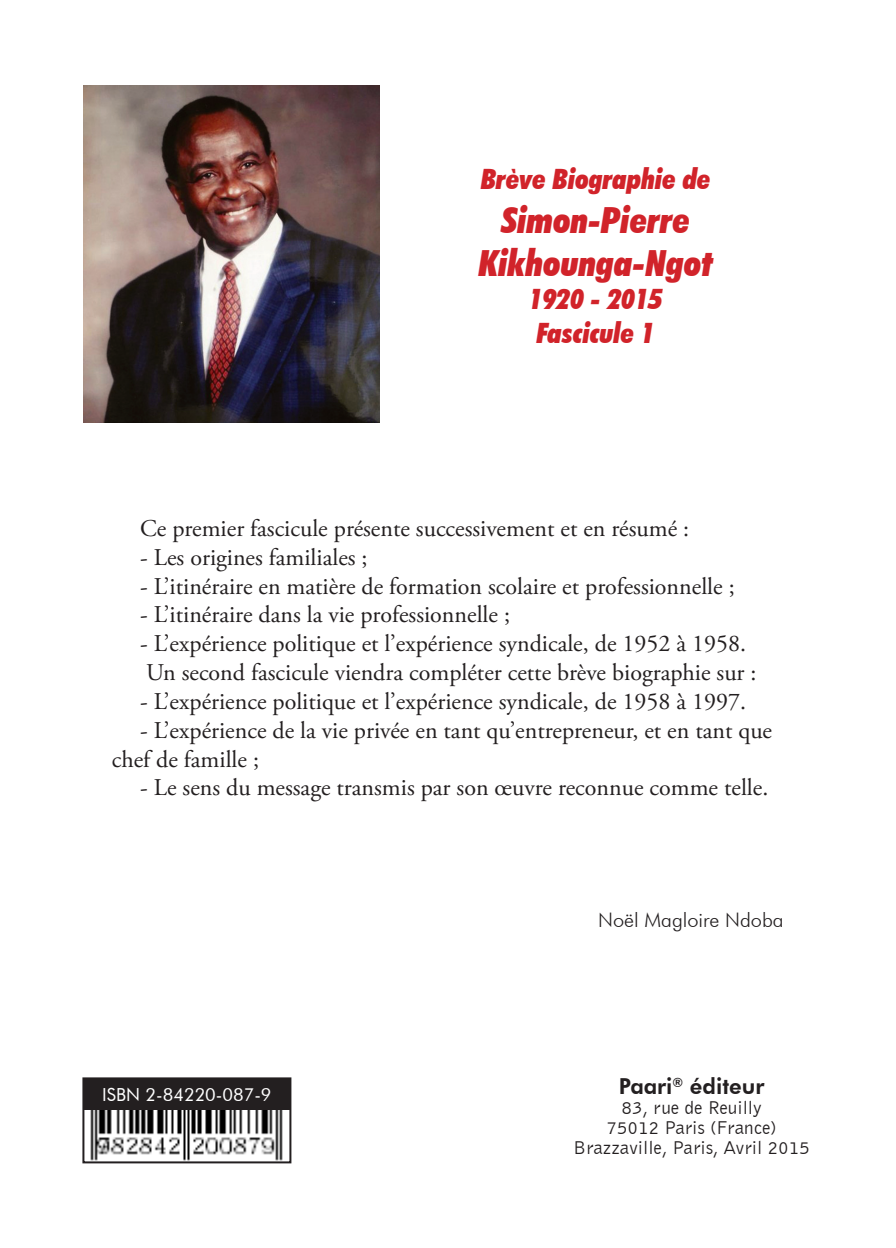
<style>
.page{position:relative;width:896px;height:1248px;background:#fff}
.page>*{position:absolute;margin:0;border:0;box-sizing:border-box;transform-origin:0 0}
.t1{font:italic 900 condensed 36px/43.2px "Futura BT";color:#d1232a;text-align:center}
.t2{font:italic 900 condensed 28px/33.6px "Futura BT";color:#d1232a}
.t3{font:24px/28.8px "Adobe Garamond Pro";color:#231f20}
.t4{font:800 22px "Futura BT";color:#231f20}
.t5{font:300 20px "Futura BT";color:#231f20}
.t6{font:19px/20px "Bell Gothic BT";color:#231f20;text-align:center}
.t7{font:18px "Futura BT";color:#fff}
</style>
<div class="page">
<img style="left:83px;top:86px;width:297px;height:336px">
<img style="left:85px;top:1109px;width:203px;height:51px">
<div style="left:82px;top:1077px;width:209px;height:86px;border:2px solid #231f20"></div>
<div style="left:83px;top:1078px;width:207px;height:31px;background:#231f20"></div>
<p class="t2" style="left:481px;top:162px;width:231px">Brève Biographie de</p>
<h1 class="t1" style="left:479px;top:198px;width:236px">Simon-Pierre<br>Kikhounga-Ngot</h1>
<p class="t2" style="left:529px;top:282px;width:135px">1920 - 2015<br>Fascicule 1</p>
<p class="t3" style="left:140px;top:514px;width:550px">Ce premier fascicule présente successivement et en résumé :</p>
<p class="t3" style="left:140px;top:543px;width:229px">- Les origines familiales ;</p>
<p class="t3" style="left:140px;top:572px;width:596px">- L’itinéraire en matière de formation scolaire et professionnelle ;</p>
<p class="t3" style="left:140px;top:601px;width:371px">- L’itinéraire dans la vie professionnelle ;</p>
<p class="t3" style="left:140px;top:630px;width:618px">- L’expérience politique et l’expérience syndicale, de 1952 à 1958.<br>Un second fascicule viendra compléter cette brève biographie sur :</p>
<p class="t3" style="left:140px;top:687px;width:607px">- L’expérience politique et l’expérience syndicale, de 1958 à 1997.</p>
<p class="t3" style="left:112px;top:716px;width:662px;text-indent:28px">- L’expérience de la vie privée en tant qu’entrepreneur, et en tant que chef de famille ;</p>
<p class="t3" style="left:140px;top:774px;width:630px">- Le sens du message transmis par son œuvre reconnue comme telle.</p>
<p class="t7" style="left:102px;top:1083px;width:171px">ISBN 2-84220-087-9</p>
<p class="t5" style="left:598px;top:907px;width:187px">Noël Magloire Ndoba</p>
<p class="t4" style="left:619px;top:1072px;width:147px">Paari<sup>®</sup> éditeur</p>
<p class="t6" style="left:573px;top:1097px;width:238px">83, rue de Reuilly<br>75012 Paris (France)<br>Brazzaville, Paris, Avril 2015</p>
</div>
